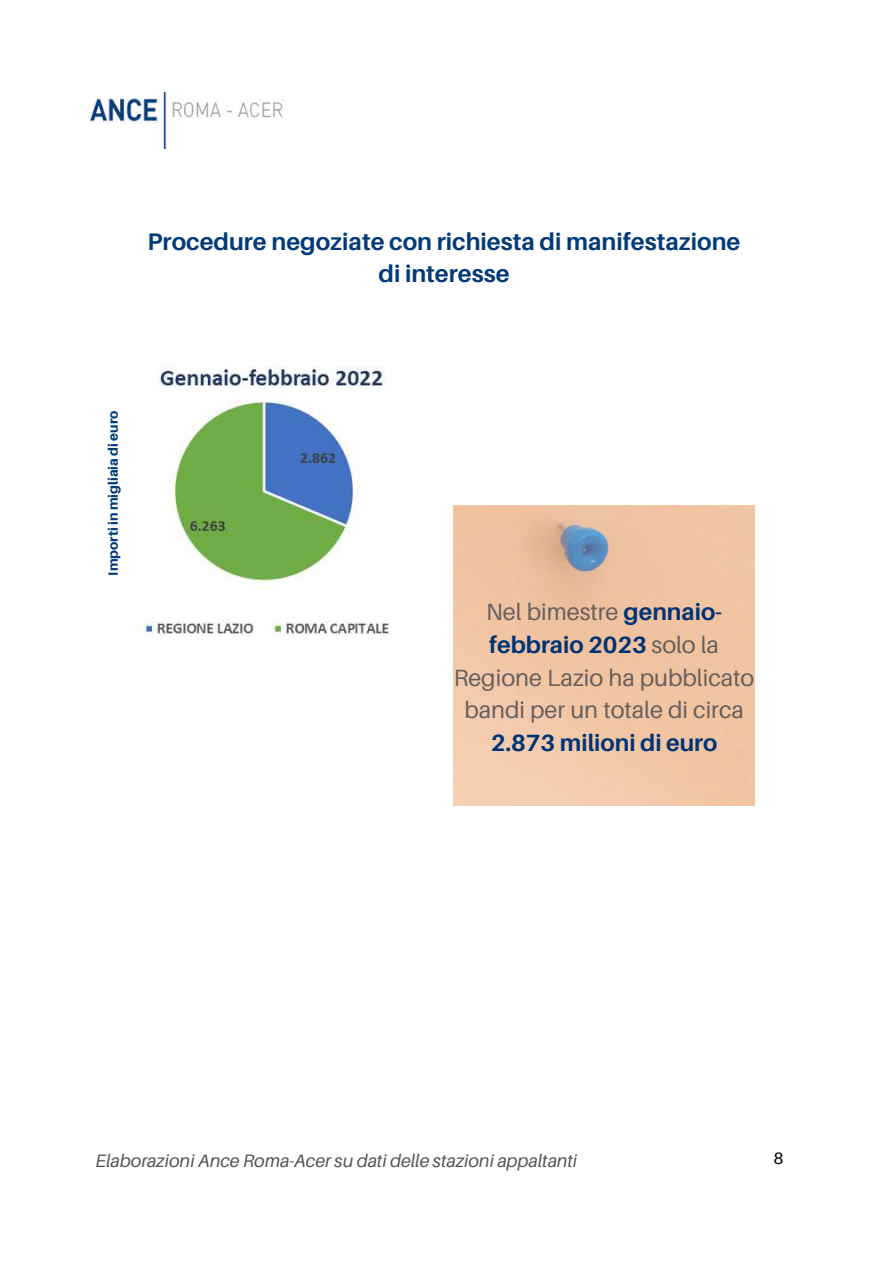
<style>
.page{position:relative;width:893px;height:1264px;background:#fff}
.page>*{position:absolute;margin:0;border:0;box-sizing:border-box;transform-origin:0 0}
.t1{font:700 24px/32.5px "Aileron";color:#023a78;text-align:center}
.t2{font:23.55px/32.5px "Aileron";color:#66605e;text-align:center}
.t3{font:700 23.55px "Aileron";color:#003474}
.t4{font:italic 18px "Aileron";color:#545454}
.t5{font:16.5px "Aileron";color:#000}
.t6{font:800 13.5px "Aileron";color:#023a78}
.s1{font-weight:700;color:#003474}
</style>
<div class="page">
<img style="left:453px;top:505px;width:301px;height:300px">
<img style="left:140px;top:366px;width:252px;height:270px">
<img style="left:90px;top:92px;width:195px;height:56px">
<p class="t1" style="left:148px;top:224px;width:594px">Procedure negoziate con richiesta di manifestazione di interesse</p>
<p class="t6" style="left:105px;top:575px;width:166px;rotate:-90deg">Importi in migliaia di euro</p>
<p class="t2" style="left:454px;top:595px;width:302px">Nel bimestre <span class="s1">gennaio&shy;febbraio 2023</span> solo la<br>Regione Lazio ha pubblicato bandi per un totale di circa</p>
<p class="t3" style="left:491px;top:728px;width:228px">2.873 milioni di euro</p>
<p class="t4" style="left:95px;top:1149px;width:483px">Elaborazioni Ance Roma-Acer su dati delle stazioni appaltanti</p>
<p class="t5" style="left:773px;top:1147px;width:11px">8</p>
</div>
